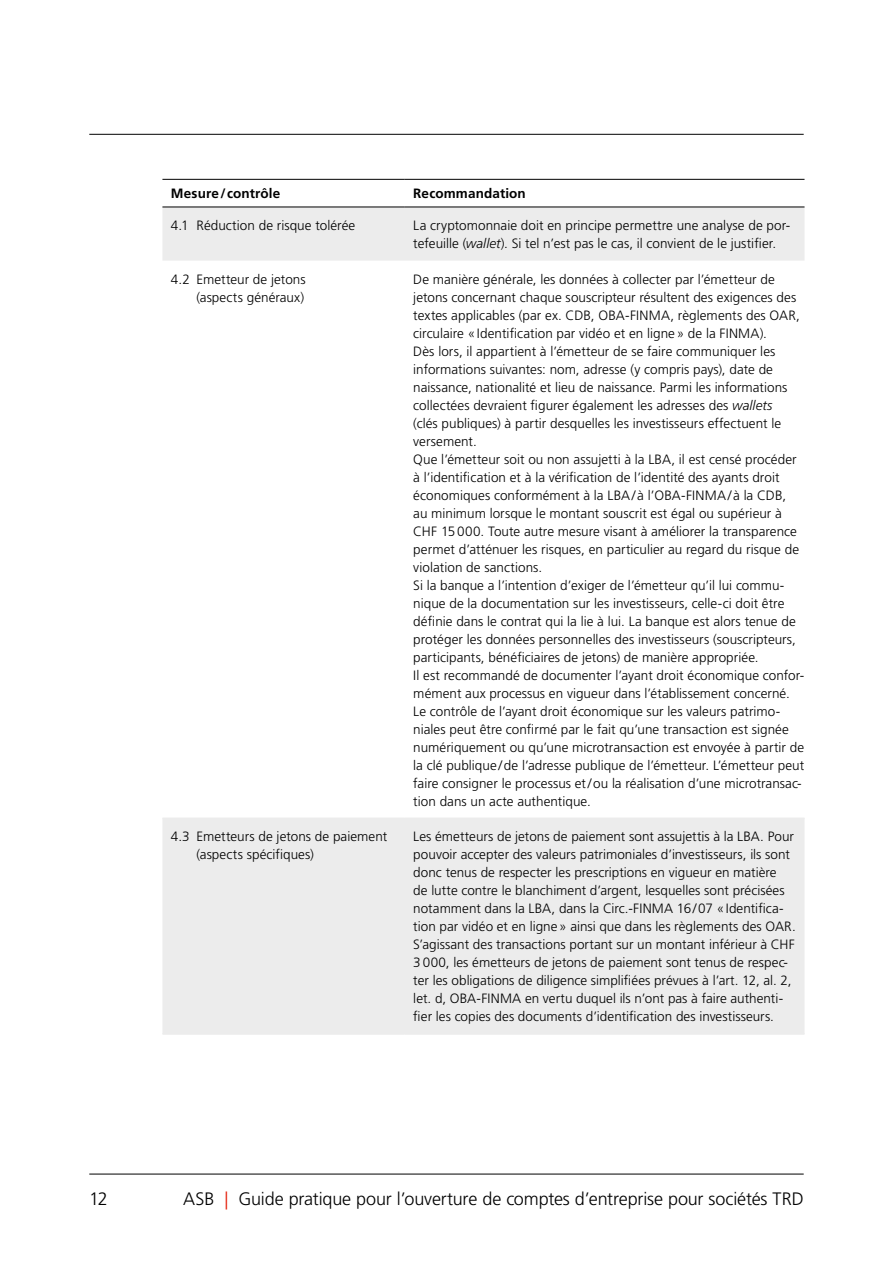
<style>
.page{position:relative;width:893px;height:1263px;background:#fff}
.page>*{position:absolute;margin:0;border:0;box-sizing:border-box;transform-origin:0 0}
.t1{font:300 18px "Frutiger LT Std";letter-spacing:-.01em;color:#000}
.Tabelle_Body{font:300 13.5px/18px "Frutiger LT Std";letter-spacing:.005em;color:#000}
.Tabelle_Header{font:700 13.5px "Frutiger LT Std";letter-spacing:.01em;color:#000}
.s1{font-style:italic}
.s2{color:#e41e0a}
</style>
<div class="page">
<svg style="left:162px;top:208px;width:642px;height:825px"></svg>
<hr style="left:162px;top:1033px;width:243px;height:2px;background:#ececec">
<hr style="left:405px;top:1033px;width:399px;height:2px;background:#ececec">
<hr style="left:162px;top:817px;width:243px;height:2px;background:#ececec">
<hr style="left:405px;top:817px;width:399px;height:2px;background:#ececec">
<hr style="left:162px;top:179px;width:243px;height:1px;background:#000">
<hr style="left:405px;top:179px;width:399px;height:1px;background:#000">
<hr style="left:162px;top:207px;width:243px;height:1px;background:#000">
<hr style="left:405px;top:207px;width:399px;height:1px;background:#000">
<hr style="left:89px;top:1174px;width:715px;height:1px;background:#000">
<hr style="left:89px;top:134px;width:715px;height:1px;background:#000">
<p class="Tabelle_Header" style="left:171px;top:186px;width:111px">Mesure/contrôle</p>
<p class="Tabelle_Header" style="left:413px;top:186px;width:114px">Recommandation</p>
<p class="Tabelle_Body" style="left:171px;top:216px;width:186px">4.1 Réduction de risque tolérée</p>
<p class="Tabelle_Body" style="left:413px;top:216px;width:378px">La cryptomonnaie doit en principe permettre une analyse de por&shy;tefeuille (<span class="s1">wallet</span>). Si tel n’est pas le cas, il convient de le justifier.</p>
<p class="Tabelle_Body" style="left:171px;top:270px;width:136px;text-align:right">4.2 Emetteur de jetons (aspects généraux)</p>
<p class="Tabelle_Body" style="left:413px;top:270px;width:388px">De manière générale, les données à collecter par l’émetteur de jetons concernant chaque souscripteur résultent des exigences des textes applicables (par ex. CDB, OBA-FINMA, règlements des OAR, circulaire «Identification par vidéo et en ligne» de la FINMA).</p>
<p class="Tabelle_Body" style="left:413px;top:342px;width:376px">Dès lors, il appartient à l’émetteur de se faire communiquer les informations suivantes: nom, adresse (y compris pays), date de naissance, nationalité et lieu de naissance. Parmi les informations collectées devraient figurer également les adresses des <span class="s1">wallets </span>(clés publiques) à partir desquelles les investisseurs effectuent le versement.</p>
<p class="Tabelle_Body" style="left:413px;top:450px;width:387px">Que l’émetteur soit ou non assujetti à la LBA, il est censé procéder à l’identification et à la vérification de l’identité des ayants droit économiques conformément à la LBA/à l’OBA-FINMA/à la CDB, au minimum lorsque le montant souscrit est égal ou supérieur à CHF 15 000. Toute autre mesure visant à améliorer la transparence permet d’atténuer les risques, en particulier au regard du risque de violation de sanctions.</p>
<p class="Tabelle_Body" style="left:413px;top:576px;width:384px">Si la banque a l’intention d’exiger de l’émetteur qu’il lui commu&shy;nique de la documentation sur les investisseurs, celle-ci doit être définie dans le contrat qui la lie à lui. La banque est alors tenue de protéger les données personnelles des investisseurs (souscripteurs, participants, bénéficiaires de jetons) de manière appropriée.</p>
<p class="Tabelle_Body" style="left:413px;top:666px;width:392px">Il est recommandé de documenter l’ayant droit économique confor&shy;mément aux processus en vigueur dans l’établissement concerné.<br>Le contrôle de l’ayant droit économique sur les valeurs patrimo&shy;niales peut être confirmé par le fait qu’une transaction est signée numériquement ou qu’une microtransaction est envoyée à partir de la clé publique /de l’adresse publique de l’émetteur. L’émetteur peut faire consigner le processus et/ou la réalisation d’une microtransac&shy;tion dans un acte authentique.</p>
<p class="Tabelle_Body" style="left:196px;top:828px;width:192px;text-indent:-26px">4.3 Emetteurs de jetons de paiement (aspects spécifiques)</p>
<p class="Tabelle_Body" style="left:413px;top:828px;width:384px">Les émetteurs de jetons de paiement sont assujettis à la LBA. Pour pouvoir accepter des valeurs patrimoniales d’investisseurs, ils sont donc tenus de respecter les prescriptions en vigueur en matière<br>de lutte contre le blanchiment d’argent, lesquelles sont précisées notamment dans la LBA, dans la Circ.-FINMA 16/07 «Identifica&shy;tion par vidéo et en ligne» ainsi que dans les règlements des OAR.<br>S’agissant des transactions portant sur un montant inférieur à CHF 3 000, les émetteurs de jetons de paiement sont tenus de respec&shy;ter les obligations de diligence simplifiées prévues à l’art. 12, al. 2, let. d, OBA-FINMA en vertu duquel ils n’ont pas à faire authenti&shy;fier les copies des documents d’identification des investisseurs.</p>
<h1 class="t1" style="left:89px;top:1189px;width:20px">12</h1>
<h1 class="t1" style="left:183px;top:1189px;width:622px">ASB <span class="s2">|</span> Guide pratique pour l’ouverture de comptes d’entreprise pour sociétés TRD</h1>
</div>
